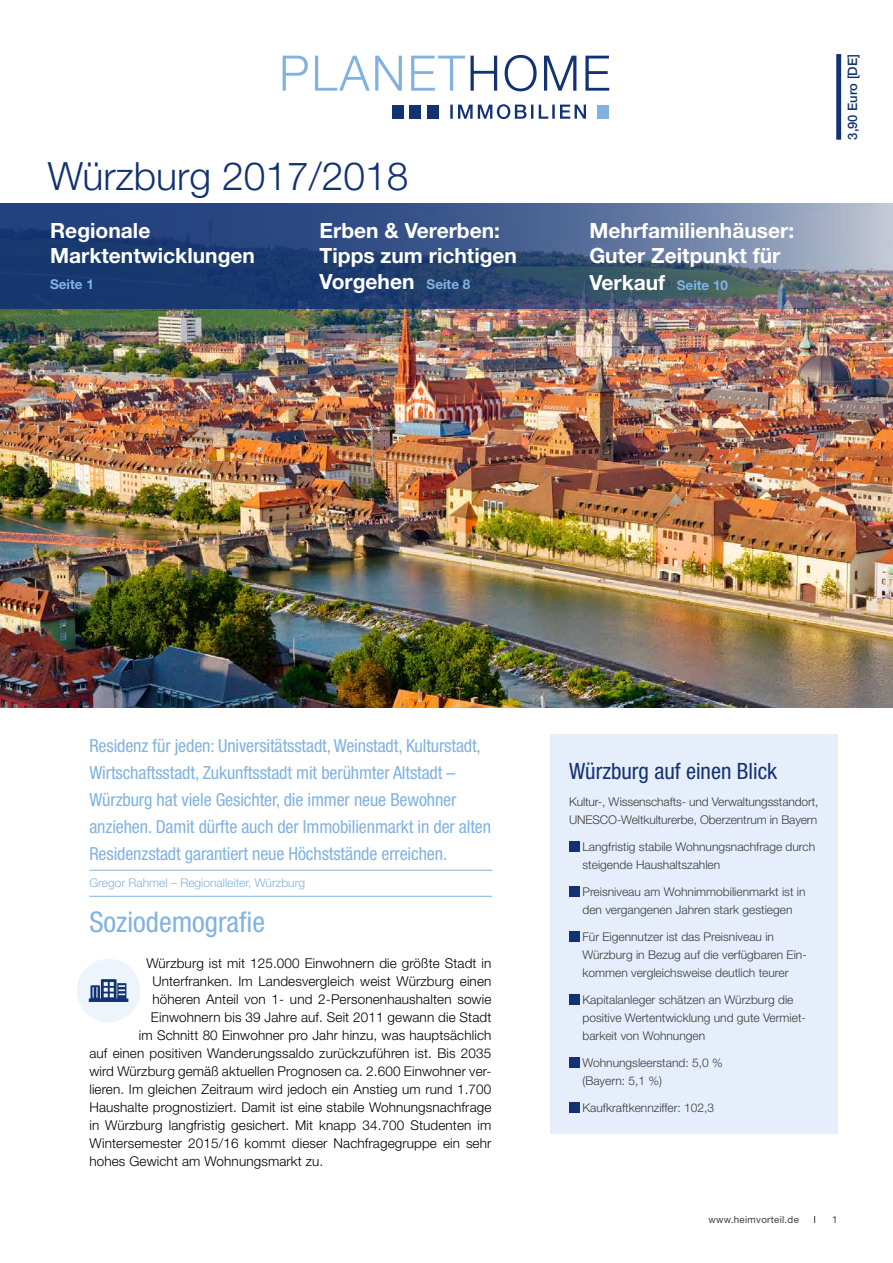
<style>
.page{position:relative;width:893px;height:1263px;background:#fff}
.page>*{position:absolute;margin:0;border:0;box-sizing:border-box;transform-origin:0 0}
.t1{font:300 39px "Helvetica Neue LT Std";color:#123274}
.t2{font:condensed 28.5px "Helvetica Neue LT Std";color:#81b2e1}
.t3{font:condensed 22.5px "Helvetica Neue LT Std";color:#123274}
.t4{font:700 21px/25.7px "Helvetica Neue LT Std";color:#fff}
.t5{font:condensed 18px/27px "Helvetica Neue LT Std";letter-spacing:-.005em;color:#81b2e1}
.t6{font:300 13.5px "Helvetica Neue LT Std";letter-spacing:.01em;color:#000}
.t7{font:700 13.5px "Helvetica Neue LT Std";color:#81b2e1}
.t8{font:500 13.05px "Helvetica Neue LT Std";color:#123274}
.t9{font:300 12px/18px "Helvetica Neue LT Std";color:#3c3c3b}
.t10{font:300 12px "Helvetica Neue LT Std";color:#81b2e1}
.t11{font:9.75px "Helvetica Neue LT Std";letter-spacing:.03em;color:#3c3c3b}
.s1{font-size:13.5px;color:#81b2e1}
</style>
<div class="page">
<div style="left:77px;top:959px;width:63px;height:63px;background:#eef4fb;border-radius:50%"></div>
<svg style="left:89px;top:979px;width:39px;height:23px"></svg>
<div style="left:550px;top:735px;width:288px;height:399px;background:#e5eefa"></div>
<div style="left:569px;top:841px;width:10px;height:10px;background:#123274"></div>
<div style="left:569px;top:886px;width:10px;height:10px;background:#123274"></div>
<div style="left:569px;top:931px;width:10px;height:10px;background:#123274"></div>
<div style="left:569px;top:994px;width:10px;height:10px;background:#123274"></div>
<div style="left:569px;top:1057px;width:10px;height:10px;background:#123274"></div>
<div style="left:569px;top:1102px;width:10px;height:10px;background:#123274"></div>
<hr style="left:89px;top:870px;width:403px;height:1px;background:#81b2e1">
<hr style="left:89px;top:896px;width:403px;height:1px;background:#81b2e1">
<img style="left:0;top:309px;width:893px;height:398px">
<div style="left:836px;top:54px;width:5px;height:86px;background:#123274"></div>
<svg style="left:471px;top:55px;width:138px;height:36px"></svg>
<svg style="left:283px;top:56px;width:182px;height:35px"></svg>
<div style="left:597px;top:105px;width:12px;height:14px;background:#81b2e1"></div>
<div style="left:392px;top:105px;width:12px;height:14px;background:#123274"></div>
<div style="left:409px;top:105px;width:12px;height:14px;background:#123274"></div>
<div style="left:427px;top:105px;width:12px;height:14px;background:#123274"></div>
<svg style="left:450px;top:104px;width:136px;height:15px"></svg>
<svg style="left:0;top:203px;width:893px;height:106px;background:#415983"></svg>
<h1 class="t1" style="left:48px;top:152px;width:362px">Würzburg 2017/2018</h1>
<h3 class="t4" style="left:320px;top:217px;width:199px">Erben &amp; Vererben:<br>Tipps zum richtigen<br>Vorgehen <span class="s1">Seite 8</span></h3>
<h3 class="t4" style="left:589px;top:217px;width:206px;line-height:26.1px">Mehrfamilienhäuser:<br>Guter Zeitpunkt für<br>Verkauf <span class="s1">Seite 10</span></h3>
<h3 class="t4" style="left:50px;top:217px;width:206px;line-height:25.2px">Regionale<br>Marktentwicklungen</h3>
<p class="t7" style="left:50px;top:276px;width:45px">Seite 1</p>
<p class="t8" style="left:845px;top:140px;width:87px;rotate:-90deg">3,90 Euro [DE]</p>
<p class="t5" style="left:89px;top:732px;width:403px">Residenz für jeden: Universitätsstadt, Weinstadt, Kulturstadt, Wirtschaftsstadt, Zukunftsstadt mit berühmter Altstadt – Würzburg hat viele Gesichter, die immer neue Bewohner anziehen. Damit dürfte auch der Immobilienmarkt in der alten Residenzstadt garantiert neue Höchststände erreichen.</p>
<p class="t10" style="left:89px;top:876px;width:217px">Gregor Rahmel – Regionalleiter, Würzburg</p>
<h2 class="t2" style="left:89px;top:906px;width:177px">Soziodemografie</h2>
<p class="t6" style="left:146px;top:955px;width:346px">Würzburg ist mit 125.000 Einwohnern die größte Stadt in</p>
<p class="t6" style="left:152px;top:973px;width:340px">Unterfranken. Im Landesvergleich weist Würzburg einen</p>
<p class="t6" style="left:152px;top:991px;width:340px">höheren Anteil von 1- und 2-Personenhaushalten sowie</p>
<p class="t6" style="left:151px;top:1009px;width:342px">Einwohnern bis 39 Jahre auf. Seit 2011 gewann die Stadt</p>
<p class="t6" style="left:139px;top:1027px;width:354px">im Schnitt 80 Einwohner pro Jahr hinzu, was hauptsächlich</p>
<p class="t6" style="left:89px;top:1045px;width:403px">auf einen positiven Wanderungssaldo zurückzuführen ist. Bis 2035</p>
<p class="t6" style="left:89px;top:1063px;width:404px">wird Würzburg gemäß aktuellen Prognosen ca. 2.600 Einwohner ver-</p>
<p class="t6" style="left:89px;top:1081px;width:403px">lieren. Im gleichen Zeitraum wird jedoch ein Anstieg um rund 1.700</p>
<p class="t6" style="left:89px;top:1099px;width:404px">Haushalte prognostiziert. Damit ist eine stabile Wohnungsnachfrage</p>
<p class="t6" style="left:89px;top:1117px;width:403px">in Würzburg langfristig gesichert. Mit knapp 34.700 Studenten im</p>
<p class="t6" style="left:89px;top:1135px;width:404px">Wintersemester 2015/16 kommt dieser Nachfragegruppe ein sehr</p>
<p class="t6" style="left:89px;top:1153px;width:235px">hohes Gewicht am Wohnungsmarkt zu.</p>
<h3 class="t3" style="left:569px;top:758px;width:210px">Würzburg auf einen Blick</h3>
<p class="t9" style="left:569px;top:793px;width:251px">Kultur-, Wissenschafts- und Verwaltungsstandort,<br>UNESCO-Weltkulturerbe, Oberzentrum in Bayern</p>
<p class="t9" style="left:582px;top:838px;width:234px">Langfristig stabile Wohnungsnachfrage durch steigende Haushaltszahlen</p>
<p class="t9" style="left:582px;top:883px;width:225px">Preisniveau am Wohnimmobilienmarkt ist in den vergangenen Jahren stark gestiegen</p>
<p class="t9" style="left:582px;top:928px;width:226px">Für Eigennutzer ist das Preisniveau in<br>Würzburg in Bezug auf die verfügbaren Ein&shy;kommen vergleichsweise deutlich teurer</p>
<p class="t9" style="left:582px;top:991px;width:225px">Kapitalanleger schätzen an Würzburg die positive Wertentwicklung und gute Vermiet&shy;barkeit von Wohnungen</p>
<p class="t9" style="left:582px;top:1054px;width:142px">Wohnungsleerstand: 5,0 % (Bayern: 5,1 %)</p>
<p class="t9" style="left:582px;top:1099px;width:133px">Kaufkraftkennziffer: 102,3</p>
<p class="t11" style="left:708px;top:1214px;width:92px">www.heimvorteil.de</p>
<p class="t11" style="left:832px;top:1214px;width:7px">1</p>
</div>
